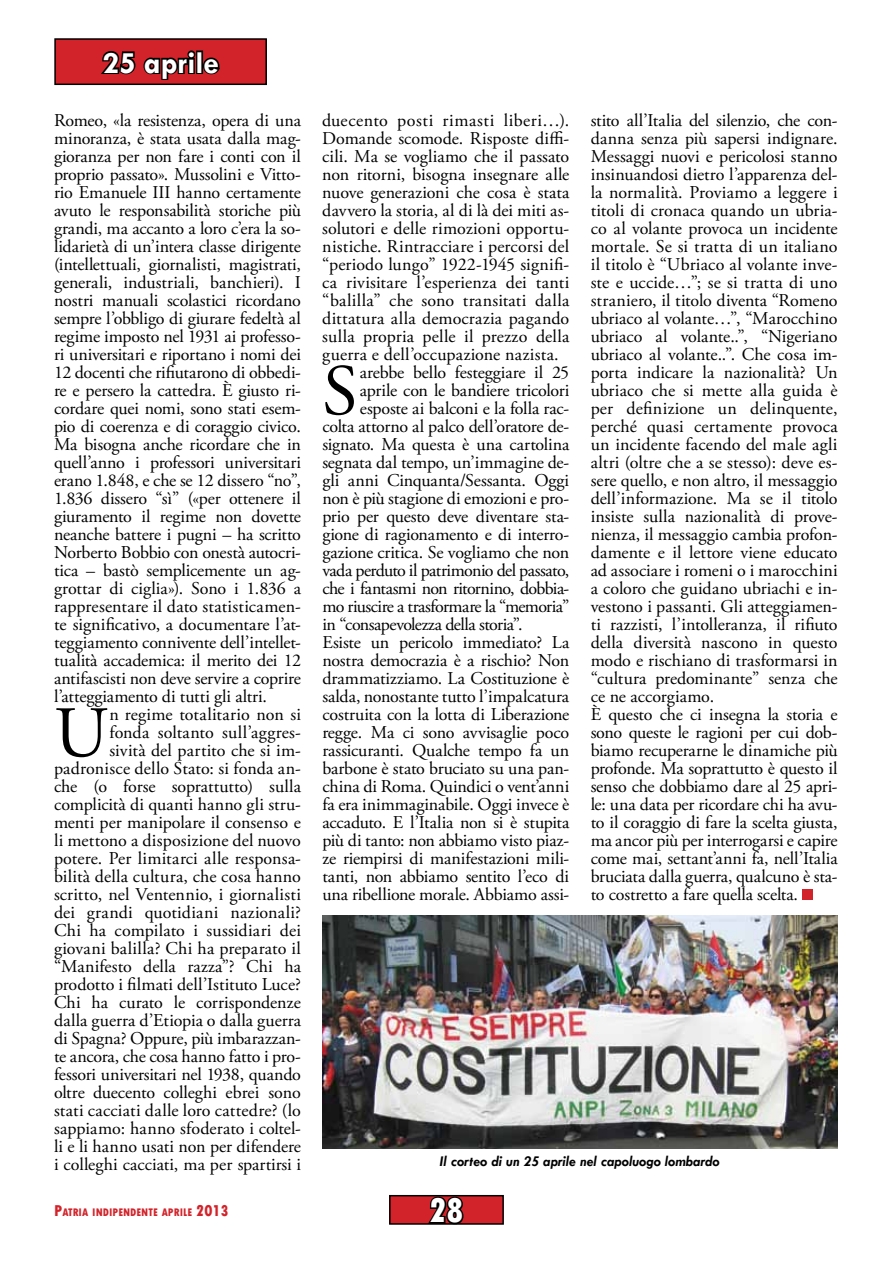
<style>
.page{position:relative;width:893px;height:1263px;background:#fff}
.page>*{position:absolute;margin:0;border:0;box-sizing:border-box;transform-origin:0 0}
.t1{font:72.3px "Adobe Garamond Pro";color:#000}
.t2{font:800 condensed 36px "Tw Cen";color:#fff}
.t3{font:700 31.5px "Tw Cen";color:#fff}
.t4{font:18px/18px "Adobe Garamond Pro";letter-spacing:-.005em;color:#000;text-align:justify}
.t5{font:18px "Adobe Garamond Pro";letter-spacing:-.03em;color:#000}
.t6{font:18px "Adobe Garamond Pro";letter-spacing:-.035em;color:#000}
.t7{font:18px "Adobe Garamond Pro";letter-spacing:-.04em;color:#000}
.t8{font:18px "Adobe Garamond Pro";letter-spacing:-.025em;color:#000}
.t9{font:italic 700 15px "Tw Cen";letter-spacing:.005em;color:#000}
.t10{font:800 condensed 11.55px "Tw Cen";color:#d2232a}
.s1{font-size:16.5px}
</style>
<div class="page">
<div style="left:802px;top:889px;width:11px;height:11px;background:#d2232a"></div>
<div style="left:390px;top:1196px;width:113px;height:28px;background:#d2232a"></div>
<svg style="left:425px;top:1194px;width:41px;height:28px"></svg>
<div style="left:389px;top:1195px;width:115px;height:30px;border:2px solid #000"></div>
<div style="left:55px;top:39px;width:211px;height:45px;background:#d2232a"></div>
<svg style="left:101px;top:50px;width:119px;height:30px"></svg>
<div style="left:54px;top:38px;width:213px;height:47px;border:2px solid #000"></div>
<img style="left:322px;top:915px;width:516px;height:233px">
<h3 class="t3" style="left:102px;top:44px;width:118px">25 aprile</h3>
<p class="t4" style="left:54px;top:112px;width:249px">Romeo, «la resistenza, opera di una minoranza, è stata usata dalla mag&shy;gioranza per non fare i conti con il proprio passato». Mussolini e Vitto&shy;rio Emanuele III hanno certamente avuto le responsabilità storiche più grandi, ma accanto a loro c’era la so&shy;lidarietà di un’intera classe dirigente (intellettuali, giornalisti, magistrati, generali, industriali, banchieri). I nostri manuali scolastici ricordano sempre l’obbligo di giurare fedeltà al regime imposto nel 1931 ai professo&shy;ri universitari e riportano i nomi dei 12 docenti che rifiutarono di obbedi&shy;re e persero la cattedra. È giusto ri&shy;cordare quei nomi, sono stati esem&shy;pio di coerenza e di coraggio civico.<br>Ma bisogna anche ricordare che in quell’anno i professori universitari erano 1.848, e che se 12 dissero “no”, 1.836 dissero “sì” («per ottenere il giuramento il regime non dovette neanche battere i pugni – ha scritto Norberto Bobbio con onestà autocri&shy;tica – bastò semplicemente un ag&shy;grottar di ciglia»). Sono i 1.836 a rappresentare il dato statisticamen&shy;te significativo, a documentare l’at&shy;teggiamento connivente dell’intellet&shy;tualità accademica: il merito dei 12 antifascisti non deve servire a coprire l’atteggiamento di tutti gli altri.</p>
<h1 class="t1" style="left:54px;top:690px;width:55px">U</h1>
<p class="t4" style="left:54px;top:706px;width:249px;text-align:right">n regime totalitario non si<br>fonda soltanto sull’aggres-<br>sività del partito che si im&shy;padronisce dello Stato: si fonda an&shy;che (o forse soprattutto) sulla complicità di quanti hanno gli stru&shy;menti per manipolare il consenso e li mettono a disposizione del nuovo potere. Per limitarci alle responsa&shy;bilità della cultura, che cosa hanno scritto, nel Ventennio, i giornalisti dei grandi quotidiani nazionali?<br>Chi ha compilato i sussidiari dei giovani balilla? Chi ha preparato il “Manifesto della razza”? Chi ha prodotto i filmati dell’Istituto Luce?<br>Chi ha curato le corrispondenze dalla guerra d’Etiopia o dalla guerra di Spagna? Oppure, più imbarazzan&shy;te ancora, che cosa hanno fatto i pro&shy;fessori universitari nel 1938, quando oltre duecento colleghi ebrei sono stati cacciati dalle loro cattedre? (lo sappiamo: hanno sfoderato i coltel&shy;li e li hanno usati non per difendere i colleghi cacciati, ma per spartirsi i</p>
<p class="t4" style="left:322px;top:112px;width:249px">duecento posti rimasti liberi…).<br>Domande scomode. Risposte diffi&shy;cili. Ma se vogliamo che il passato non ritorni, bisogna insegnare alle nuove generazioni che cosa è stata davvero la storia, al di là dei miti as&shy;solutori e delle rimozioni opportu&shy;nistiche. Rintracciare i percorsi del “periodo lungo” 1922-1945 signifi&shy;ca rivisitare l’esperienza dei tanti “balilla” che sono transitati dalla dittatura alla democrazia pagando sulla propria pelle il prezzo della guerra e dell’occupazione nazista.</p>
<h1 class="t1" style="left:322px;top:348px;width:37px">S</h1>
<p class="t4" style="left:360px;top:364px;width:211px">arebbe bello festeggiare il 25</p>
<p class="t4" style="left:360px;top:382px;width:211px">aprile con le bandiere tricolori</p>
<p class="t4" style="left:360px;top:400px;width:211px">esposte ai balconi e la folla rac-</p>
<p class="t4" style="left:322px;top:418px;width:248px">colta attorno al palco dell’oratore de-</p>
<p class="t4" style="left:322px;top:436px;width:248px">signato. Ma questa è una cartolina</p>
<p class="t4" style="left:322px;top:454px;width:248px">segnata dal tempo, un’immagine de-</p>
<p class="t4" style="left:322px;top:472px;width:248px">gli anni Cinquanta/Sessanta. Oggi</p>
<p class="t8" style="left:322px;top:487px;width:249px">non è più stagione di emozioni e pro-</p>
<p class="t4" style="left:322px;top:508px;width:249px">prio per questo deve diventare sta-</p>
<p class="t4" style="left:322px;top:526px;width:249px">gione di ragionamento e di interro-</p>
<p class="t4" style="left:322px;top:544px;width:248px">gazione critica. Se vogliamo che non</p>
<p class="t6" style="left:322px;top:559px;width:248px">vada perduto il patrimonio del passato,</p>
<p class="t7" style="left:322px;top:577px;width:249px">che i fantasmi non ritornino, dobbia-</p>
<p class="t5" style="left:322px;top:595px;width:248px">mo riuscire a trasformare la “memoria”</p>
<p class="t5" style="left:322px;top:613px;width:202px">in “consapevolezza della storia”.</p>
<p class="t4" style="left:322px;top:634px;width:248px">Esiste un pericolo immediato? La</p>
<p class="t4" style="left:322px;top:652px;width:248px">nostra democrazia è a rischio? Non</p>
<p class="t4" style="left:322px;top:670px;width:249px">drammatizziamo. La Costituzione è</p>
<p class="t4" style="left:322px;top:688px;width:248px">salda, nonostante tutto l’impalcatura</p>
<p class="t4" style="left:322px;top:706px;width:248px">costruita con la lotta di Liberazione</p>
<p class="t4" style="left:322px;top:724px;width:249px">regge. Ma ci sono avvisaglie poco</p>
<p class="t4" style="left:322px;top:742px;width:248px">rassicuranti. Qualche tempo fa un</p>
<p class="t4" style="left:322px;top:760px;width:249px">barbone è stato bruciato su una pan-</p>
<p class="t4" style="left:322px;top:778px;width:248px">china di Roma. Quindici o vent’anni</p>
<p class="t4" style="left:322px;top:796px;width:248px">fa era inimmaginabile. Oggi invece è</p>
<p class="t4" style="left:322px;top:814px;width:248px">accaduto. E l’Italia non si è stupita</p>
<p class="t4" style="left:322px;top:832px;width:248px">più di tanto: non abbiamo visto piaz-</p>
<p class="t4" style="left:322px;top:850px;width:249px">ze riempirsi di manifestazioni mili-</p>
<p class="t4" style="left:322px;top:868px;width:248px">tanti, non abbiamo sentito l’eco di</p>
<p class="t4" style="left:322px;top:886px;width:249px">una ribellione morale. Abbiamo assi-</p>
<p class="t4" style="left:591px;top:112px;width:249px;text-align:left">stito all’Italia del silenzio, che con&shy;danna senza più sapersi indignare.<br>Messaggi nuovi e pericolosi stanno insinuandosi dietro l’apparenza del&shy;la normalità. Proviamo a leggere i titoli di cronaca quando un ubria&shy;co al volante provoca un incidente mortale. Se si tratta di un italiano il titolo è “Ubriaco al volante inve&shy;ste e uccide…”; se si tratta di uno straniero, il titolo diventa “Romeno ubriaco al volante…”, “Marocchino ubriaco al volante..”, “Nigeriano ubriaco al volante..”. Che cosa im&shy;porta indicare la nazionalità? Un ubriaco che si mette alla guida è per definizione un delinquente, perché quasi certamente provoca un incidente facendo del male agli altri (oltre che a se stesso): deve es&shy;sere quello, e non altro, il messaggio dell’informazione. Ma se il titolo insiste sulla nazionalità di prove&shy;nienza, il messaggio cambia profon&shy;damente e il lettore viene educato ad associare i romeni o i marocchini a coloro che guidano ubriachi e in&shy;vestono i passanti. Gli atteggiamen&shy;ti razzisti, l’intolleranza, il rifiuto della diversità nascono in questo modo e rischiano di trasformarsi in “cultura predominante” senza che ce ne accorgiamo.<br>È questo che ci insegna la storia e sono queste le ragioni per cui dob&shy;biamo recuperarne le dinamiche più profonde. Ma soprattutto è questo il senso che dobbiamo dare al 25 apri&shy;le: una data per ricordare chi ha avu&shy;to il coraggio di fare la scelta giusta, ma ancor più per interrogarsi e capire come mai, settant’anni fa, nell’Italia bruciata dalla guerra, qualcuno è sta&shy;to costretto a fare quella scelta.</p>
<p class="t9" style="left:440px;top:1152px;width:281px">Il corteo di un 25 aprile nel capoluogo lombardo</p>
<p class="t10" style="left:54px;top:1205px;width:176px"><span class="s1">P</span>ATRIA INDIPENDENTE APRILE <span class="s1">2013</span></p>
<h2 class="t2" style="left:429px;top:1189px;width:36px">28</h2>
</div>
